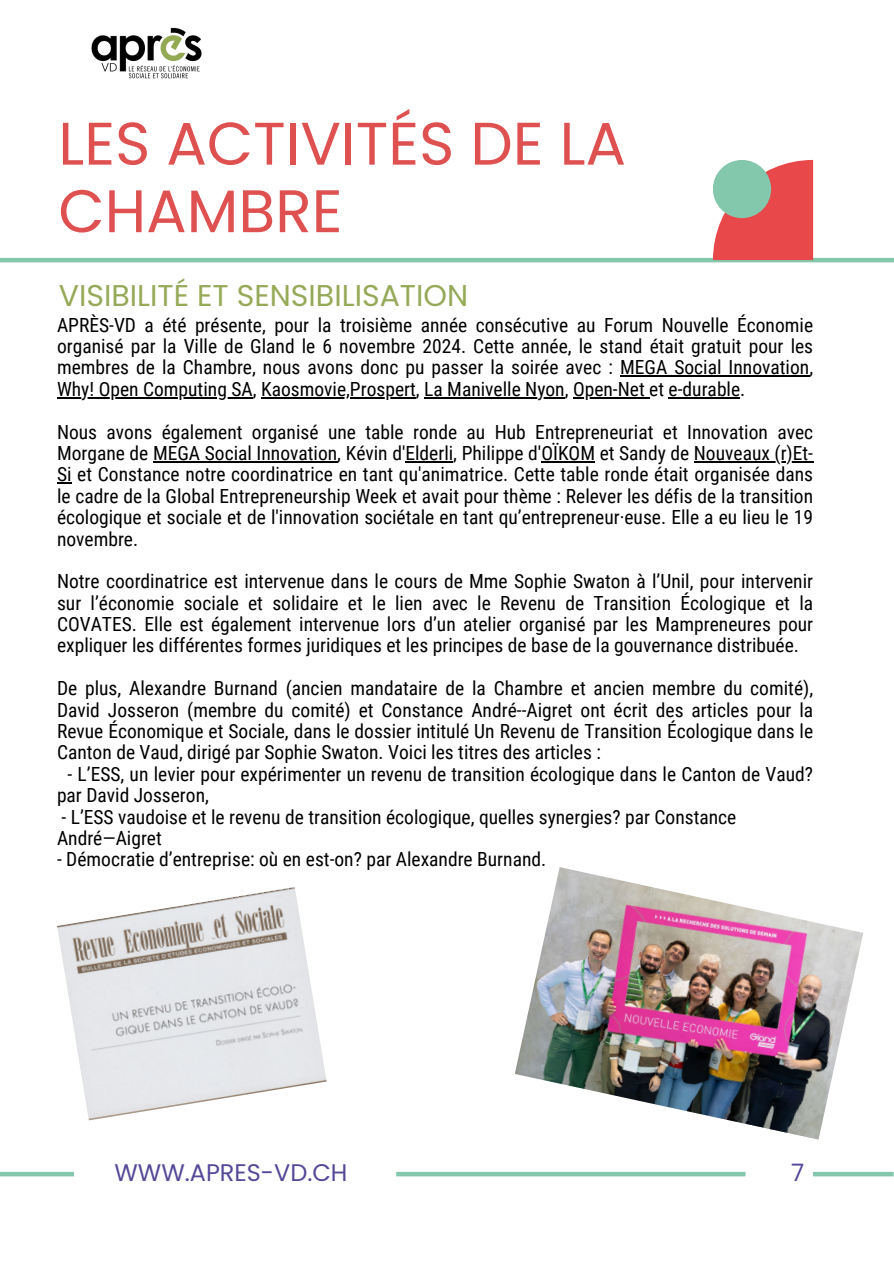
<style>
.page{position:relative;width:894px;height:1264px;background:#fff}
.page>*{position:absolute;margin:0;border:0;box-sizing:border-box;transform-origin:0 0}
.t1{font:60px/67.5px "Poppins";color:#df5151}
.t2{font:30px "Poppins";color:#96a958}
.t3{font:24px "Poppins";color:#544998}
.t4{font:19.5px/21.3px "Roboto Condensed";color:#000;text-align:justify}
</style>
<div class="page">
<hr style="left:0;top:258px;width:893px;height:4px;background:#83c7ad">
<svg style="left:712px;top:160px;width:100px;height:100px;background:#ea5c5d"></svg>
<div style="left:712px;top:160px;width:58px;height:58px;background:#83c7ad;border-radius:50%"></div>
<img style="left:91px;top:27px;width:111px;height:52px">
<hr style="left:620px;top:375px;width:189px;height:1px;background:#000">
<hr style="left:57px;top:397px;width:196px;height:1px;background:#000">
<hr style="left:261px;top:397px;width:89px;height:1px;background:#000">
<hr style="left:350px;top:397px;width:66px;height:1px;background:#000">
<hr style="left:424px;top:397px;width:140px;height:1px;background:#000">
<hr style="left:573px;top:397px;width:76px;height:1px;background:#000">
<hr style="left:668px;top:397px;width:72px;height:1px;background:#000">
<hr style="left:153px;top:461px;width:184px;height:1px;background:#000">
<hr style="left:405px;top:461px;width:48px;height:1px;background:#000">
<hr style="left:541px;top:461px;width:54px;height:1px;background:#000">
<hr style="left:693px;top:461px;width:120px;height:1px;background:#000">
<svg style="left:57px;top:482px;width:15px;height:1px"></svg>
<div style="left:396px;top:1171px;width:349px;height:5px;background:#83c7ad"></div>
<div style="left:0;top:1171px;width:74px;height:5px;background:#83c7ad"></div>
<div style="left:812px;top:1171px;width:81px;height:5px;background:#83c7ad"></div>
<img style="left:515px;top:867px;width:348px;height:272px">
<img style="left:57px;top:887px;width:269px;height:233px">
<p class="t1" style="left:58px;top:110px;width:569px">LES ACTIVITÉS DE LA<br>CHAMBRE</p>
<p class="t2" style="left:59px;top:275px;width:411px">VISIBILITÉ ET SENSIBILISATION</p>
<p class="t4" style="left:57px;top:314px;width:757px">APRÈS-VD a été présente, pour la troisième année consécutive au Forum Nouvelle Économie organisé par la Ville de Gland le 6 novembre 2024. Cette année, le stand était gratuit pour les membres de la Chambre, nous avons donc pu passer la soirée avec : MEGA Social Innovation,</p>
<h1 class="t4" style="left:57px;top:378px;width:689px">Why! Open Computing SA, Kaosmovie,Prospert, La Manivelle Nyon, Open-Net et e-durable.</h1>
<p class="t4" style="left:57px;top:421px;width:757px">Nous avons également organisé une table ronde au Hub Entrepreneuriat et Innovation avec<br>Morgane de MEGA Social Innovation, Kévin d'Elderli, Philippe d'OÏKOM et Sandy de Nouveaux (r)Et-</p>
<p class="t4" style="left:57px;top:464px;width:757px">Si et Constance notre coordinatrice en tant qu'animatrice. Cette table ronde était organisée dans le cadre de la Global Entrepreneurship Week et avait pour thème : Relever les défis de la transition écologique et sociale et de l'innovation sociétale en tant qu’entrepreneur·euse. Elle a eu lieu le 19 novembre.</p>
<p class="t4" style="left:57px;top:571px;width:757px">Notre coordinatrice est intervenue dans le cours de Mme Sophie Swaton à l’Unil, pour intervenir sur l’économie sociale et solidaire et le lien avec le Revenu de Transition Écologique et la COVATES. Elle est également intervenue lors d’un atelier organisé par les Mampreneures pour expliquer les différentes formes juridiques et les principes de base de la gouvernance distribuée.</p>
<p class="t4" style="left:57px;top:678px;width:757px">De plus, Alexandre Burnand (ancien mandataire de la Chambre et ancien membre du comité), David Josseron (membre du comité) et Constance André--Aigret ont écrit des articles pour la Revue Économique et Sociale, dans le dossier intitulé Un Revenu de Transition Écologique dans le</p>
<p class="t4" style="left:57px;top:742px;width:545px">Canton de Vaud, dirigé par Sophie Swaton. Voici les titres des articles :</p>
<p class="t4" style="left:57px;top:763px;width:757px;text-indent:10px">- L’ESS, un levier pour expérimenter un revenu de transition écologique dans le Canton de Vaud? par David Josseron,</p>
<p class="t4" style="left:61px;top:806px;width:676px">- L’ESS vaudoise et le revenu de transition écologique, quelles synergies? par Constance</p>
<p class="t4" style="left:57px;top:827px;width:106px">André—Aigret</p>
<p class="t4" style="left:57px;top:849px;width:490px">- Démocratie d’entreprise: où en est-on? par Alexandre Burnand.</p>
<p class="t3" style="left:114px;top:1155px;width:234px">WWW.APRES-VD.CH</p>
<p class="t3" style="left:791px;top:1155px;width:15px">7</p>
</div>
